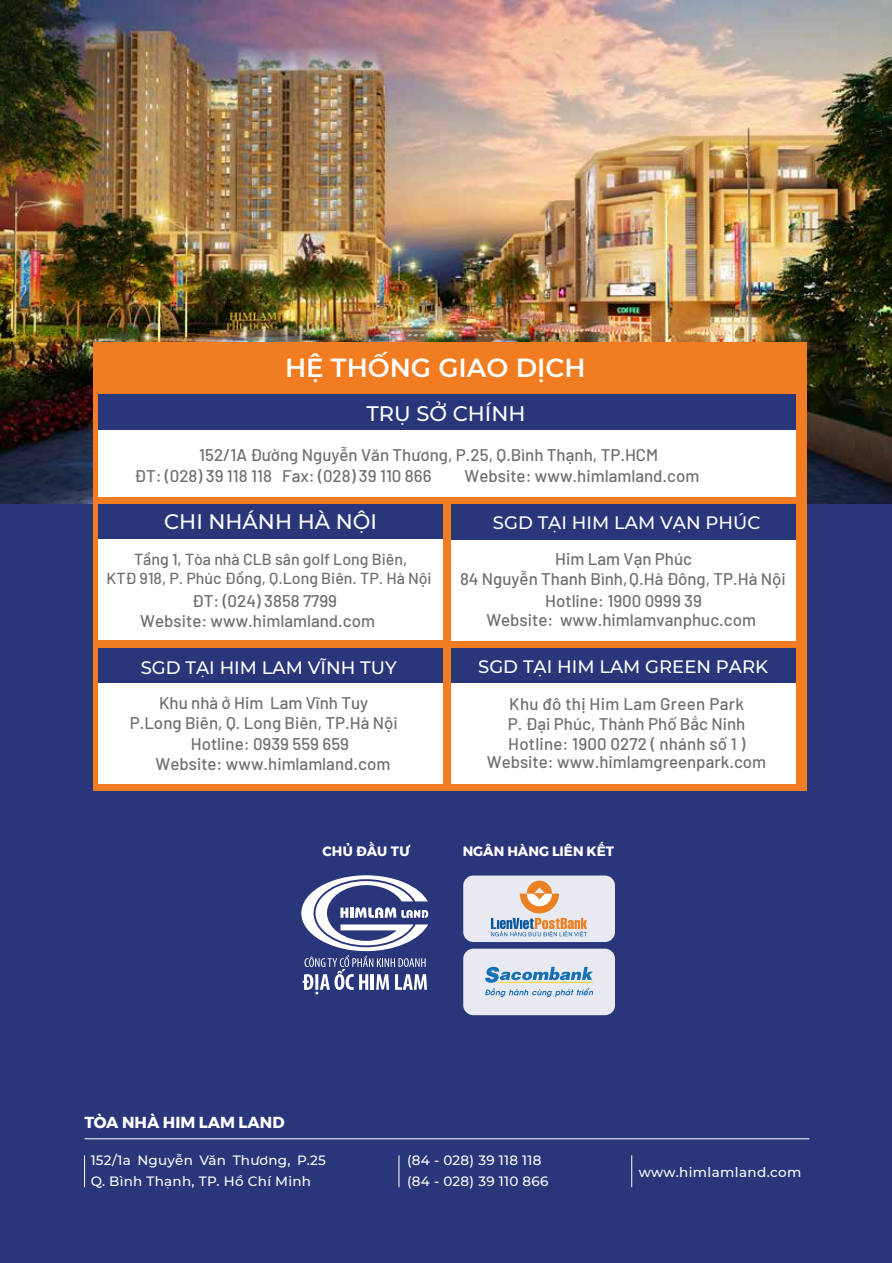
<style>
.page{position:relative;width:892px;height:1263px;background:#fff}
.page>*{position:absolute;margin:0;border:0;box-sizing:border-box;transform-origin:0 0}
.t1{font:600 26.1px "Montserrat";color:#fff}
.t2{font:500 21px "Montserrat";color:#fff}
.t3{font:500 18px "Montserrat";color:#fff}
.t4{font:500 16.95px/20px "Barlow";color:#6e6f72;text-align:center}
.t5{font:500 15.9px/19.2px "Barlow";color:#6e6f72;text-align:center}
.t6{font:700 15.9px "Montserrat";color:#fff}
.t7{font:500 13.5px/21px "Montserrat";letter-spacing:.02em;color:#fff}
.t8{font:700 13.5px "Montserrat";color:#fff}
</style>
<div class="page">
<img style="left:0;top:0;width:892px;height:504px">
<div style="left:0;top:504px;width:892px;height:759px;background:#29367a"></div>
<div style="left:93px;top:342px;width:713px;height:449px;background:#f27c21"></div>
<div style="left:98px;top:504px;width:345px;height:36px;background:#29367a"></div>
<div style="left:98px;top:539px;width:345px;height:101px;background:#fff"></div>
<div style="left:451px;top:648px;width:345px;height:36px;background:#29367a"></div>
<div style="left:451px;top:683px;width:345px;height:101px;background:#fff"></div>
<div style="left:98px;top:648px;width:345px;height:36px;background:#29367a"></div>
<div style="left:98px;top:683px;width:345px;height:101px;background:#fff"></div>
<div style="left:451px;top:504px;width:345px;height:36px;background:#29367a"></div>
<div style="left:451px;top:540px;width:345px;height:100px;background:#fff"></div>
<hr style="left:85px;top:1138px;width:724px;height:1px;background:#fff">
<hr style="left:399px;top:1155px;width:1px;height:32px;background:#fff">
<hr style="left:84px;top:1155px;width:1px;height:32px;background:#fff">
<hr style="left:631px;top:1155px;width:1px;height:32px;background:#fff">
<svg style="left:301px;top:875px;width:127px;height:119px"></svg>
<div style="left:463px;top:875px;width:152px;height:67px;background:#e9eaf1;border-radius:10px"></div>
<div style="left:463px;top:949px;width:152px;height:66px;background:#e9eaf1;border-radius:10px"></div>
<svg style="left:485px;top:967px;width:108px;height:30px"></svg>
<hr style="left:500px;top:982px;width:93px;height:1px;background:#f9d606">
<svg style="left:491px;top:881px;width:96px;height:56px"></svg>
<div style="left:98px;top:394px;width:698px;height:103px;background:#fff"></div>
<div style="left:98px;top:394px;width:698px;height:36px;background:#29367a"></div>
<h1 class="t1" style="left:285px;top:350px;width:302px">HỆ THỐNG GIAO DỊCH</h1>
<p class="t2" style="left:366px;top:399px;width:161px">TRỤ SỞ CHÍNH</p>
<p class="t4" style="left:135px;top:443px;width:525px;line-height:21px;text-align:left;text-indent:65px">152/1A Đường Nguyễn Văn Thương, P.25, Q.Bình Thạnh, TP.HCM<br>ĐT: (028) 39 118 118 Fax: (028) 39 110 866</p>
<p class="t4" style="left:465px;top:465px;width:236px">Website: www.himlamland.com</p>
<p class="t2" style="left:164px;top:507px;width:214px">CHI NHÁNH HÀ NỘI</p>
<p class="t5" style="left:107px;top:548px;width:327px">Tầng 1, Tòa nhà CLB sân golf Long Biên,<br>KTĐ 918, P. Phúc Đồng, Q.Long Biên. TP. Hà Nội</p>
<p class="t4" style="left:140px;top:590px;width:236px;text-align:left;text-indent:52px">ĐT: (024) 3858 7799<br>Website: www.himlamland.com</p>
<p class="t3" style="left:141px;top:655px;width:257px">SGD TẠI HIM LAM VĨNH TUY</p>
<p class="t4" style="left:130px;top:692px;width:270px;line-height:19.5px">Khu nhà ở Him Lam Vĩnh Tuy<br>P.Long Biên, Q. Long Biên, TP.Hà Nội</p>
<p class="t4" style="left:156px;top:733px;width:236px">Hotline: 0939 559 659<br>Website: www.himlamland.com</p>
<p class="t3" style="left:493px;top:510px;width:269px">SGD TẠI HIM LAM VẠN PHÚC</p>
<p class="t4" style="left:555px;top:547px;width:138px">Him Lam Vạn Phúc</p>
<p class="t4" style="left:460px;top:566px;width:327px;line-height:22px">84 Nguyễn Thanh Bình, Q.Hà Đông, TP.Hà Nội<br>Hotline: 1900 0999 39</p>
<p class="t4" style="left:486px;top:609px;width:271px">Website: www.himlamvanphuc.com</p>
<p class="t3" style="left:478px;top:654px;width:291px">SGD TẠI HIM LAM GREEN PARK</p>
<p class="t4" style="left:508px;top:692px;width:239px;text-align:justify">Khu đô thị Him Lam Green Park P. Đại Phúc, Thành Phố Bắc Ninh Hotline: 1900 0272 ( nhánh số 1 )</p>
<p class="t4" style="left:487px;top:750px;width:281px">Website: www.himlamgreenpark.com</p>
<p class="t8" style="left:322px;top:841px;width:89px">CHỦ ĐẦU TƯ</p>
<p class="t8" style="left:463px;top:841px;width:153px">NGÂN HÀNG LIÊN KẾT</p>
<p class="t6" style="left:85px;top:1110px;width:202px">TÒA NHÀ HIM LAM LAND</p>
<p class="t7" style="left:91px;top:1149px;width:237px">152/1a Nguyễn Văn Thương, P.25<br>Q. Bình Thạnh, TP. Hồ Chí Minh</p>
<p class="t7" style="left:407px;top:1149px;width:143px">(84 - 028) 39 118 118 (84 - 028) 39 110 866</p>
<p class="t7" style="left:639px;top:1161px;width:164px">www.himlamland.com</p>
</div>
